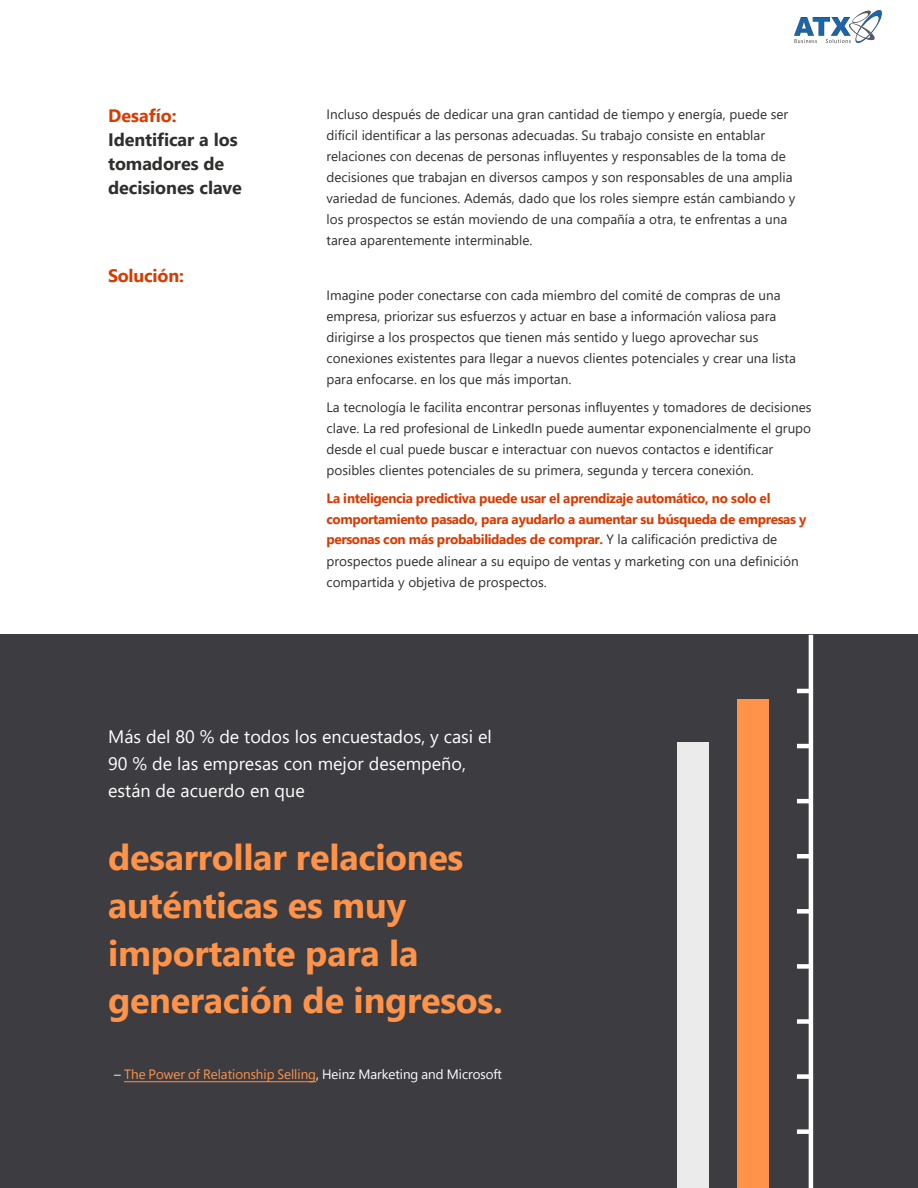
<style>
.page{position:relative;width:918px;height:1188px;background:#fff}
.page>*{position:absolute;margin:0;border:0;box-sizing:border-box;transform-origin:0 0}
.Body_-_white{font:700 36px/47.7px "Segoe UI";letter-spacing:-.01em;color:#ff9349}
.Body_-_white-2{font:18px/26.8px "Segoe UI";color:#fff}
.t1{font:700 18px/24.2px "Segoe UI";letter-spacing:-.005em;color:#2f2f2e}
.t2{font:700 18px "Segoe UI";letter-spacing:-.01em;color:#d83b01}
.Body{font:13.5px/21px "Segoe UI";color:#2f2f2e}
.Body-2{font:700 13.5px/21px "Segoe UI";letter-spacing:-.03em;color:#d83b01}
.Body_-_white-3{font:13.5px "Segoe Pro Display";color:#ff9349}
.s1{color:#d83b01}
.s2{font-weight:400;color:#2f2f2e}
.s3{color:#fff}
</style>
<div class="page">
<div style="left:0;top:635px;width:918px;height:553px;background:#3c3c41"></div>
<hr style="left:809px;top:635px;width:4px;height:553px;background:#fff">
<div style="left:797px;top:1129px;width:13px;height:5px;background:#fff"></div>
<div style="left:797px;top:1074px;width:13px;height:5px;background:#fff"></div>
<div style="left:797px;top:1019px;width:13px;height:5px;background:#fff"></div>
<div style="left:797px;top:964px;width:13px;height:5px;background:#fff"></div>
<div style="left:797px;top:909px;width:13px;height:5px;background:#fff"></div>
<hr style="left:797px;top:854px;width:13px;height:4px;background:#fff">
<hr style="left:797px;top:799px;width:13px;height:4px;background:#fff">
<hr style="left:797px;top:744px;width:13px;height:4px;background:#fff">
<hr style="left:797px;top:689px;width:13px;height:4px;background:#fff">
<div style="left:678px;top:743px;width:31px;height:445px;background:#ebebeb"></div>
<div style="left:737px;top:699px;width:31px;height:489px;background:#ff9349"></div>
<hr style="left:124px;top:1081px;width:192px;height:1px;background:#ff9349">
<img style="left:794px;top:11px;width:87px;height:32px">
<p class="t1" style="left:108px;top:102px;width:135px"><span class="s1">Desafío:<br></span>Identificar a los tomadores de decisiones clave</p>
<p class="t2" style="left:108px;top:259px;width:77px">Solución:</p>
<p class="Body" style="left:327px;top:102px;width:470px">Incluso después de dedicar una gran cantidad de tiempo y energía, puede ser difícil identificar a las personas adecuadas. Su trabajo consiste en entablar relaciones con decenas de personas influyentes y responsables de la toma de decisiones que trabajan en diversos campos y son responsables de una amplia variedad de funciones. Además, dado que los roles siempre están cambiando y los prospectos se están moviendo de una compañía a otra, te enfrentas a una tarea aparentemente interminable.</p>
<p class="Body" style="left:327px;top:284px;width:471px">Imagine poder conectarse con cada miembro del comité de compras de una empresa, priorizar sus esfuerzos y actuar en base a información valiosa para dirigirse a los prospectos que tienen más sentido y luego aprovechar sus conexiones existentes para llegar a nuevos clientes potenciales y crear una lista para enfocarse. en los que más importan.</p>
<p class="Body" style="left:327px;top:396px;width:487px">La tecnología le facilita encontrar personas influyentes y tomadores de decisiones clave. La red profesional de LinkedIn puede aumentar exponencialmente el grupo desde el cual puede buscar e interactuar con nuevos contactos e identificar posibles clientes potenciales de su primera, segunda y tercera conexión.</p>
<p class="Body-2" style="left:327px;top:486px;width:481px">La inteligencia predictiva puede usar el aprendizaje automático, no solo el comportamiento pasado, para ayudarlo a aumentar su búsqueda de empresas y personas con más probabilidades de comprar. <span class="s2">Y la calificación predictiva de prospectos puede alinear a su equipo de ventas y marketing con una definición compartida y objetiva de prospectos.</span></p>
<p class="Body_-_white-2" style="left:108px;top:722px;width:385px">Más del 80 % de todos los encuestados, y casi el<br>90 % de las empresas con mejor desempeño, están de acuerdo en que</p>
<p class="Body_-_white" style="left:108px;top:830px;width:396px">desarrollar relaciones auténticas es muy importante para la generación de ingresos.</p>
<p class="Body_-_white-3" style="left:114px;top:1065px;width:389px"><span class="s3">–</span> The Power of Relationship Selling<span class="s3">, Heinz Marketing and Microsoft</span></p>
</div>
